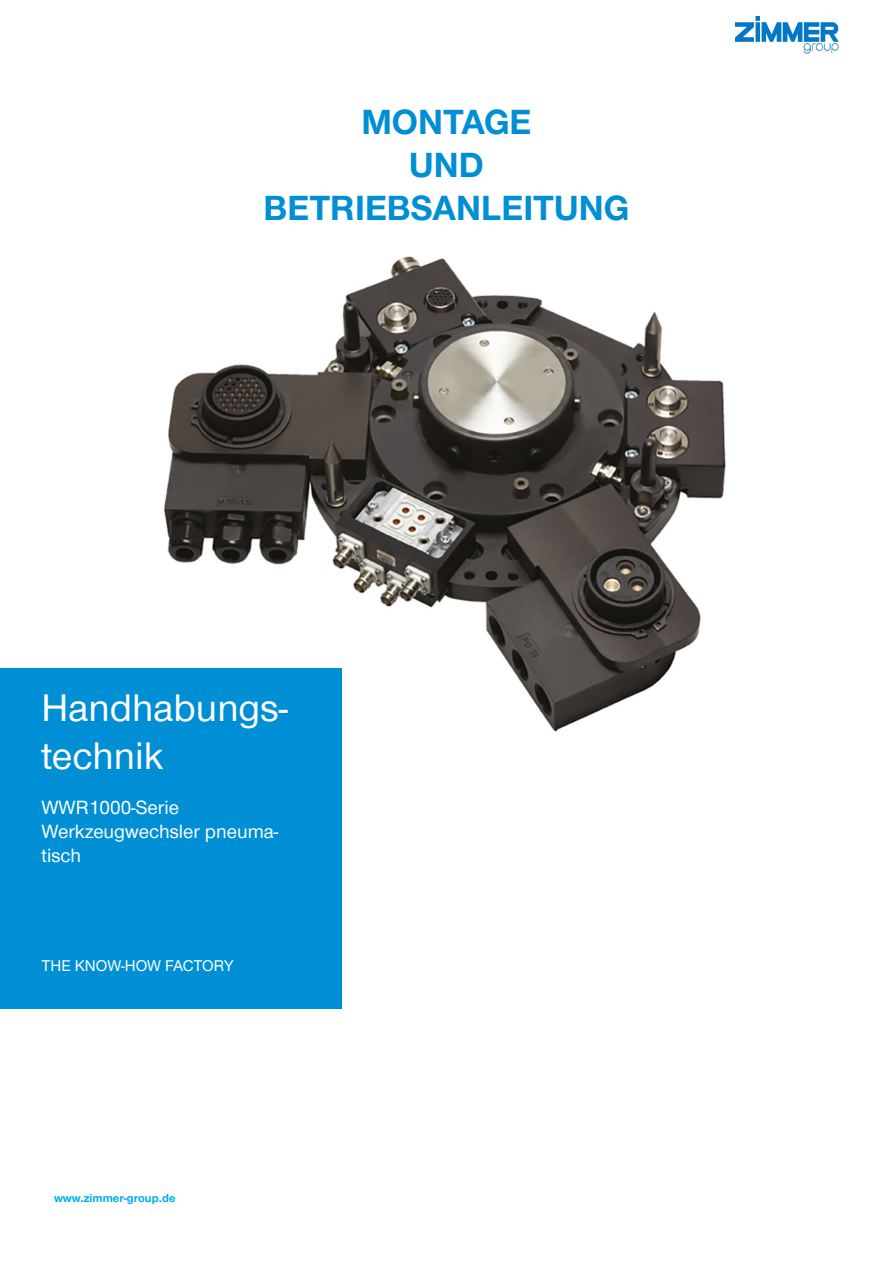
<style>
.page{position:relative;width:893px;height:1263px;background:#fff}
.page>*{position:absolute;margin:0;border:0;box-sizing:border-box;transform-origin:0 0}
.t1{font:39.6px "Zimmer Group Sans";color:#fff}
.t2{font:700 36px "Zimmer Group Sans";color:#008fd5}
.t3{font:19.8px/23.7px "Zimmer Group Sans";color:#fff}
.t4{font:16.05px "Zimmer Group Sans";color:#fff}
.t5{font:700 12px "Zimmer Group Sans";color:#00aeef}
</style>
<div class="page">
<img style="left:163px;top:256px;width:563px;height:478px">
<div style="left:0;top:668px;width:341px;height:340px;background:#008fd5"></div>
<img style="left:735px;top:17px;width:104px;height:36px">
<p class="t2" style="left:361px;top:97px;width:172px">MONTAGE</p>
<p class="t2" style="left:409px;top:141px;width:76px">UND</p>
<p class="t2" style="left:264px;top:184px;width:367px">BETRIEBSANLEITUNG</p>
<p class="t1" style="left:41px;top:682px;width:248px">Handhabungs-</p>
<p class="t1" style="left:41px;top:729px;width:124px">technik</p>
<p class="t3" style="left:41px;top:795px;width:139px">WWR1000-Serie</p>
<p class="t3" style="left:41px;top:819px;width:238px">Werkzeugwechsler pneuma&shy;tisch</p>
<p class="t4" style="left:41px;top:955px;width:194px">THE KNOW-HOW FACTORY</p>
<p class="t5" style="left:54px;top:1190px;width:123px">www.zimmer-group.de</p>
</div>
